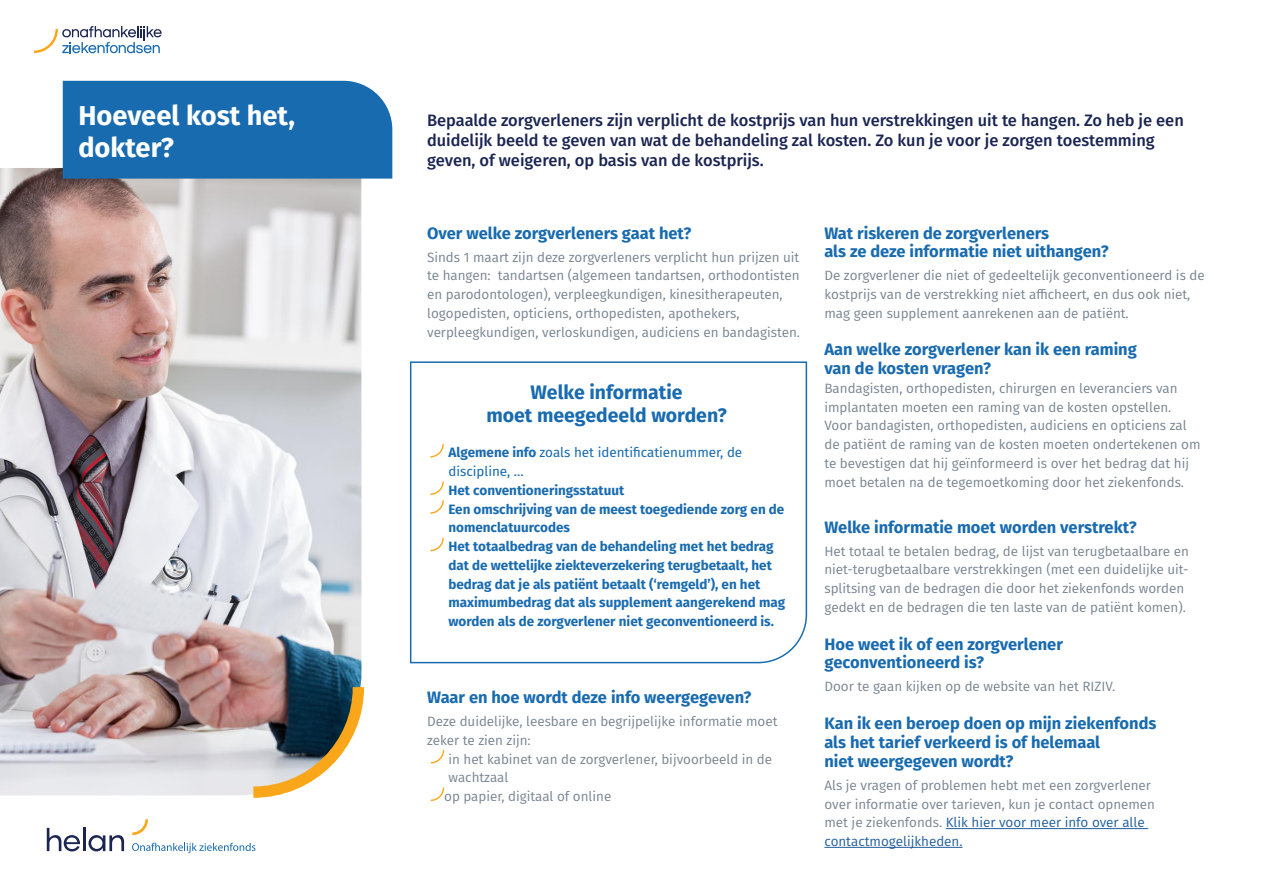
<style>
.page{position:relative;width:1263px;height:893px;background:#fff}
.page>*{position:absolute;margin:0;border:0;box-sizing:border-box;transform-origin:0 0}
.TITRE{font:700 27.3px "Fira Sans";color:#fff}
.Question{font:700 19.5px/22.5px "Fira Sans";color:#196bb0;text-align:center}
.Question-2{font:700 16.5px/18.8px "Fira Sans";color:#196bb0}
.inleiding{font:500 16.5px/20.2px "Fira Sans";color:#1b2552}
.text{font:700 16.5px/18.8px "Fira Sans";color:#196bb0}
.text-2{font:13.5px/18.8px "Fira Sans";color:#788491}
.text-3{font:700 13.5px/18.8px "Fira Sans";color:#196bb0}
.text-4{font:13.5px/18.8px "Fira Sans";color:#196bb0}
.s1{font-weight:700}
.s2{color:#215e9e}
</style>
<div class="page">
<svg style="left:409px;top:361px;width:399px;height:303px"></svg>
<svg style="left:430px;top:444px;width:14px;height:13px"></svg>
<svg style="left:430px;top:481px;width:14px;height:33px"></svg>
<svg style="left:430px;top:538px;width:14px;height:13px"></svg>
<svg style="left:431px;top:750px;width:13px;height:13px"></svg>
<svg style="left:431px;top:788px;width:13px;height:13px"></svg>
<hr style="left:946px;top:828px;width:202px;height:1px;background:#215e9e">
<hr style="left:824px;top:847px;width:138px;height:1px;background:#215e9e">
<img style="left:0;top:168px;width:361px;height:627px">
<div style="left:63px;top:81px;width:329px;height:98px;background:#196bb0"></div>
<svg style="left:253px;top:687px;width:111px;height:111px"></svg>
<svg style="left:34px;top:26px;width:128px;height:27px"></svg>
<svg style="left:132px;top:843px;width:123px;height:10px"></svg>
<svg style="left:47px;top:828px;width:33px;height:23px"></svg>
<hr style="left:83px;top:828px;width:3px;height:23px;background:#1b2552">
<svg style="left:88px;top:835px;width:36px;height:16px"></svg>
<svg style="left:132px;top:819px;width:16px;height:16px"></svg>
<p class="TITRE" style="left:78px;top:92px;width:218px">Hoeveel kost het,</p>
<p class="TITRE" style="left:78px;top:125px;width:97px">dokter?</p>
<p class="inleiding" style="left:427px;top:109px;width:758px">Bepaalde zorgverleners zijn verplicht de kostprijs van hun verstrekkingen uit te hangen. Zo heb je een duidelijk beeld te geven van wat de behandeling zal kosten. Zo kun je voor je zorgen toestemming geven, of weigeren, op basis van de kostprijs.</p>
<p class="Question-2" style="left:427px;top:222px;width:266px">Over welke zorgverleners gaat het?</p>
<p class="text-2" style="left:427px;top:247px;width:374px">Sinds 1 maart zijn deze zorgverleners verplicht hun prijzen uit te hangen: tandartsen (algemeen tandartsen, orthodontisten en parodontologen), verpleegkundigen, kinesitherapeuten, logopedisten, opticiens, orthopedisten, apothekers, verpleegkundigen, verloskundigen, audiciens en bandagisten.</p>
<p class="Question" style="left:486px;top:380px;width:242px">Welke informatie<br>moet meegedeeld worden?</p>
<p class="text-4" style="left:448px;top:443px;width:295px"><span class="s1">Algemene info</span> zoals het identificatienummer, de discipline, ...</p>
<p class="text-3" style="left:448px;top:480px;width:177px">Het conventioneringsstatuut</p>
<p class="text-3" style="left:448px;top:499px;width:337px">Een omschrijving van de meest toegediende zorg en de nomenclatuurcodes</p>
<p class="text-3" style="left:448px;top:536px;width:338px">Het totaalbedrag van de behandeling met het bedrag dat de wettelijke ziekteverzekering terugbetaalt, het bedrag dat je als patiënt betaalt (‘remgeld’), en het maximumbedrag dat als supplement aangerekend mag worden als de zorgverlener niet geconventioneerd is.</p>
<p class="Question-2" style="left:427px;top:687px;width:326px">Waar en hoe wordt deze info weergegeven?</p>
<p class="text-2" style="left:427px;top:712px;width:352px">Deze duidelijke, leesbare en begrijpelijke informatie moet zeker te zien zijn:</p>
<p class="text-2" style="left:448px;top:749px;width:325px">in het kabinet van de zorgverlener, bijvoorbeeld in de wachtzaal</p>
<p class="text-2" style="left:444px;top:787px;width:169px">op papier, digitaal of online</p>
<p class="Question-2" style="left:824px;top:222px;width:286px">Wat riskeren de zorgverleners<br>als ze deze informatie niet uithangen?</p>
<p class="text-2" style="left:824px;top:266px;width:382px">De zorgverlener die niet of gedeeltelijk geconventioneerd is de kostprijs van de verstrekking niet afficheert, en dus ook niet, mag geen supplement aanrekenen aan de patiënt.</p>
<p class="text" style="left:824px;top:339px;width:314px">Aan welke zorgverlener kan ik een raming van de kosten vragen?</p>
<p class="text-2" style="left:824px;top:379px;width:378px">Bandagisten, orthopedisten, chirurgen en leveranciers van implantaten moeten een raming van de kosten opstellen.<br>Voor bandagisten, orthopedisten, audiciens en opticiens zal de patiënt de raming van de kosten moeten ondertekenen om te bevestigen dat hij geïnformeerd is over het bedrag dat hij moet betalen na de tegemoetkoming door het ziekenfonds.</p>
<p class="Question-2" style="left:824px;top:516px;width:314px">Welke informatie moet worden verstrekt?</p>
<p class="text-2" style="left:824px;top:541px;width:366px">Het totaal te betalen bedrag, de lijst van terugbetaalbare en niet-terugbetaalbare verstrekkingen (met een duidelijke uit&shy;splitsing van de bedragen die door het ziekenfonds worden gedekt en de bedragen die ten laste van de patiënt komen).</p>
<p class="Question-2" style="left:824px;top:633px;width:240px">Hoe weet ik of een zorgverlener geconventioneerd is?</p>
<p class="text-2" style="left:824px;top:677px;width:292px">Door te gaan kijken op de website van het RIZIV.</p>
<p class="Question-2" style="left:824px;top:713px;width:333px">Kan ik een beroep doen op mijn ziekenfonds als het tarief verkeerd is of helemaal<br>niet weergegeven wordt?</p>
<p class="text-2" style="left:824px;top:775px;width:332px">Als je vragen of problemen hebt met een zorgverlener over informatie over tarieven, kun je contact opnemen met je ziekenfonds. <span class="s2">Klik hier voor meer info over alle contactmogelijkheden.</span></p>
</div>
